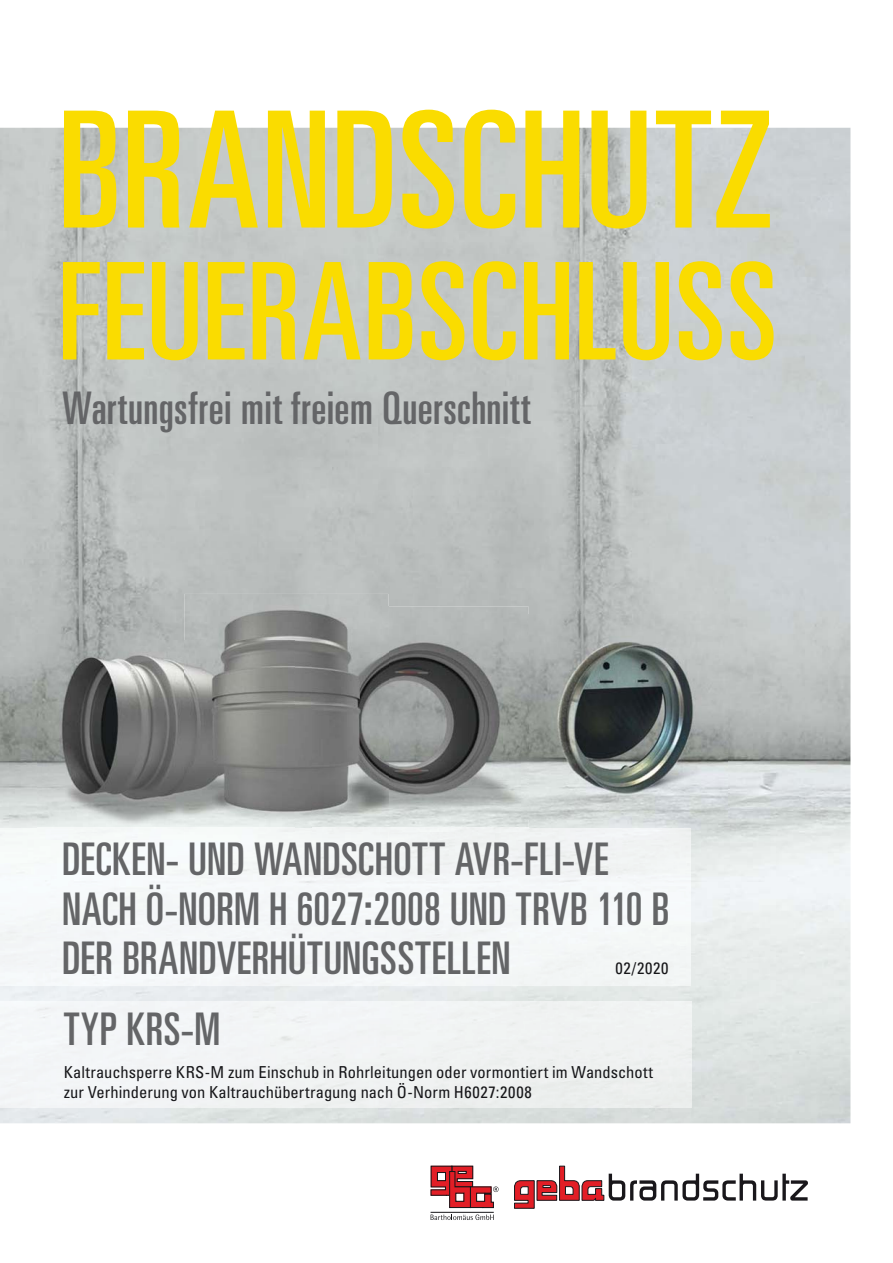
<style>
.page{position:relative;width:893px;height:1263px;background:#fff}
.page>*{position:absolute;margin:0;border:0;box-sizing:border-box;transform-origin:0 0}
.t1{font:ultra-condensed 162px "Univers";letter-spacing:.015em;color:#fadc00}
.t2{font:ultra-condensed 135px "Univers";letter-spacing:.015em;color:#fadc00}
.t3{font:ultra-condensed 45px/49.5px "Univers";letter-spacing:.01em;color:#646567}
.t4{font:condensed 16.5px/19.8px "Univers";color:#161619}
</style>
<div class="page">
<img style="left:0;top:128px;width:850px;height:995px">
<div style="left:0;top:1002px;width:691px;height:105px;background:#f1f3f4"></div>
<div style="left:0;top:828px;width:691px;height:158px;background:#f4f7f8"></div>
<img style="left:37px;top:641px;width:147px;height:190px">
<img style="left:388px;top:607px;width:140px;height:224px">
<img style="left:184px;top:594px;width:204px;height:250px">
<svg style="left:430px;top:1214px;width:63px;height:6px"></svg>
<hr style="left:430px;top:1212px;width:64px;height:1px;background:#161619">
<svg style="left:430px;top:1165px;width:68px;height:43px"></svg>
<svg style="left:514px;top:1166px;width:294px;height:43px"></svg>
<img style="left:521px;top:614px;width:206px;height:206px">
<h1 class="t1" style="left:58px;top:111px;width:715px">BRANDSCHUTZ</h1>
<h2 class="t2" style="left:58px;top:262px;width:720px">FEUERABSCHLUSS</h2>
<h3 class="t3" style="left:62px;top:387px;width:469px">Wartungsfrei mit freiem Querschnitt</h3>
<h3 class="t3" style="left:62px;top:838px;width:608px">DECKEN- UND WANDSCHOTT AVR-FLI-VE<br>NACH Ö-NORM H 6027:2008 UND TRVB 110 B<br>DER BRANDVERHÜTUNGSSTELLEN</h3>
<p class="t4" style="left:615px;top:960px;width:55px">02/2020</p>
<h3 class="t3" style="left:64px;top:1008px;width:158px">TYP KRS-M</h3>
<p class="t4" style="left:64px;top:1063px;width:591px">Kaltrauchsperre KRS-M zum Einschub in Rohrleitungen oder vormontiert im Wandschott zur Verhinderung von Kaltrauchübertragung nach Ö-Norm H6027:2008</p>
</div>
